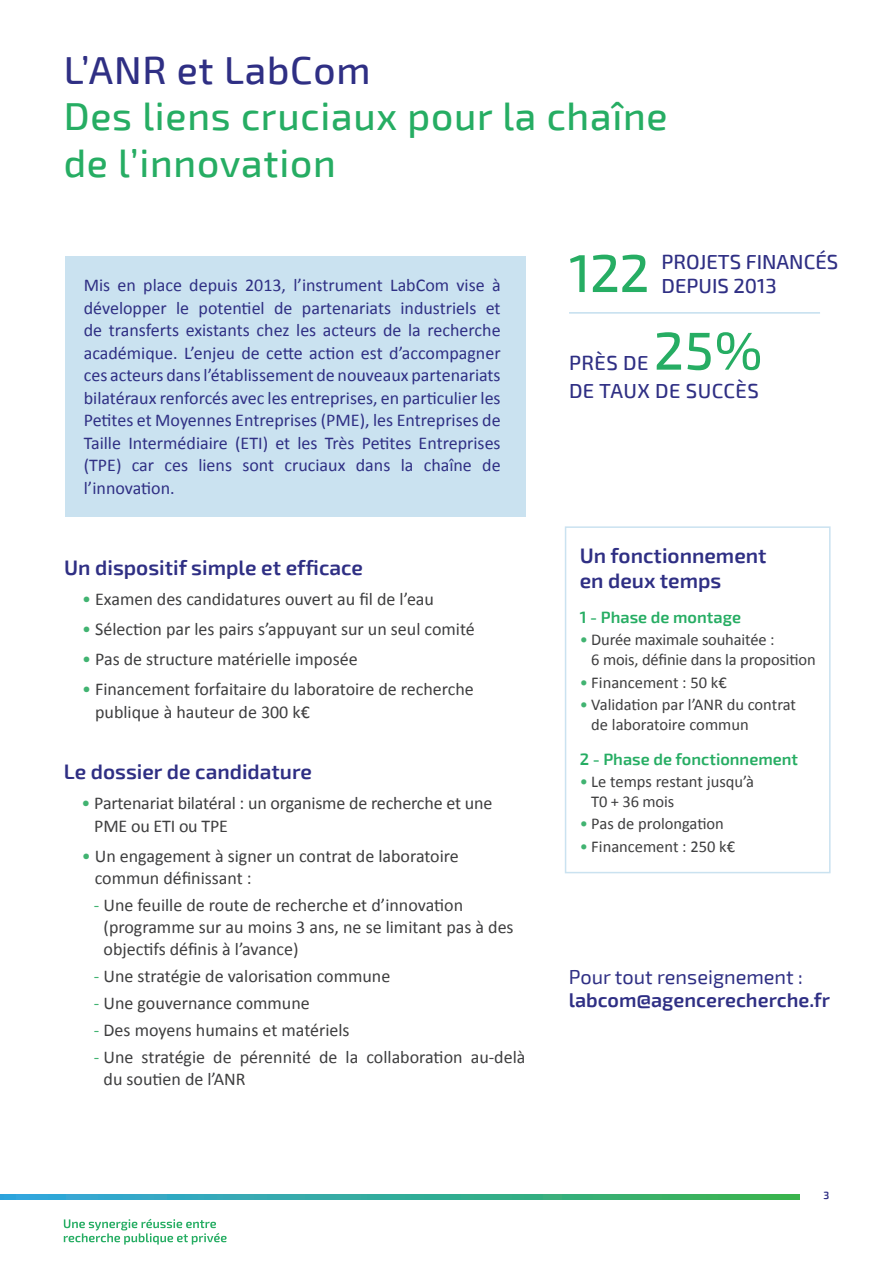
<style>
.page{position:relative;width:893px;height:1263px;background:#fff}
.page>*{position:absolute;margin:0;border:0;box-sizing:border-box;transform-origin:0 0}
.t1{font:500 53.25px "Exo 2";color:#26ad63}
.t2{font:500 39px/46.8px "Exo 2";letter-spacing:.02em;color:#26ad63}
.t3{font:500 39px "Exo 2";letter-spacing:.02em;color:#2f2f84}
.t4{font:600 21px "Exo 2";color:#2f2f84}
.t5{font:500 20.4px "Exo 2";color:#2f2f84}
.t6{font:500 20.4px "Exo 2";letter-spacing:.02em;color:#2f2f84}
.t7{font:600 19.95px "Exo 2";color:#2f2f84}
.t8{font:19.95px "Exo 2";color:#2f2f84}
.t9{font:18px/22.5px "Calibri";color:#3e3e3f}
.t10{font:18px/22.5px "Calibri";color:#2f2f84;text-align:justify}
.t11{font:16.5px/19.8px "Calibri";letter-spacing:-.01em;color:#3e3e3f}
.t12{font:600 16.5px "Exo 2";color:#26ad63}
.t13{font:600 10.5px "Exo 2";color:#2f2f84}
.s1{color:#41b371}
</style>
<div class="page">
<svg style="left:0;top:1195px;width:799px;height:4px;background:#35ac97"></svg>
<svg style="left:64px;top:1219px;width:163px;height:25px"></svg>
<div style="left:65px;top:256px;width:460px;height:261px;background:#cae2f0"></div>
<div style="left:565px;top:526px;width:266px;height:347px;border:2px solid #cae2f0"></div>
<hr style="left:569px;top:312px;width:251px;height:2px;background:#cae2f0">
<p class="t3" style="left:64px;top:47px;width:308px">L’ANR et LabCom</p>
<p class="t2" style="left:64px;top:94px;width:605px">Des liens cruciaux pour la chaîne de l’innovation</p>
<p class="t10" style="left:84px;top:274px;width:418px">Mis en place depuis 2013, l’instrument LabCom vise à développer le potentiel de partenariats industriels et de transferts existants chez les acteurs de la recherche académique. L’enjeu de cette action est d’accompagner ces acteurs dans l’établissement de nouveaux partenariats bilatéraux renforcés avec les entreprises, en particulier les Petites et Moyennes Entreprises (PME), les Entreprises de Taille Intermédiaire (ETI) et les Très Petites Entreprises (TPE) car ces liens sont cruciaux dans la chaîne de l’innovation.</p>
<p class="t4" style="left:64px;top:555px;width:300px">Un dispositif simple et efficace</p>
<p class="t9" style="left:82px;top:588px;width:353px"><span class="s1">•</span> Examen des candidatures ouvert au fil de l’eau</p>
<p class="t9" style="left:82px;top:618px;width:394px"><span class="s1">•</span> Sélection par les pairs s’appuyant sur un seul comité</p>
<p class="t9" style="left:82px;top:648px;width:277px"><span class="s1">•</span> Pas de structure matérielle imposée</p>
<p class="t9" style="left:95px;top:678px;width:380px;text-indent:-13px"><span class="s1">•</span> Financement forfaitaire du laboratoire de recherche publique à hauteur de 300 k€</p>
<p class="t4" style="left:64px;top:759px;width:250px">Le dossier de candidature</p>
<p class="t9" style="left:94px;top:792px;width:399px;text-indent:-13px"><span class="s1">•</span> Partenariat bilatéral : un organisme de recherche et une<br>PME ou ETI ou TPE</p>
<p class="t9" style="left:95px;top:844px;width:366px;text-indent:-13px"><span class="s1">•</span> Un engagement à signer un contrat de laboratoire commun définissant :</p>
<p class="t9" style="left:104px;top:894px;width:412px;line-height:22px;text-indent:-10px"><span class="s1">-</span> Une feuille de route de recherche et d’innovation (programme sur au moins 3 ans, ne se limitant pas à des objectifs définis à l’avance)</p>
<p class="t9" style="left:94px;top:965px;width:298px"><span class="s1">-</span> Une stratégie de valorisation commune</p>
<p class="t9" style="left:94px;top:992px;width:217px"><span class="s1">-</span> Une gouvernance commune</p>
<p class="t9" style="left:94px;top:1019px;width:257px"><span class="s1">-</span> Des moyens humains et matériels</p>
<p class="t9" style="left:104px;top:1046px;width:423px;line-height:21.6px;text-indent:-10px"><span class="s1">-</span> Une stratégie de pérennité de la collaboration au-delà du soutien de l’ANR</p>
<p class="t1" style="left:569px;top:242px;width:82px">122</p>
<p class="t5" style="left:661px;top:250px;width:178px">PROJETS FINANCÉS</p>
<p class="t5" style="left:661px;top:274px;width:117px">DEPUIS 2013</p>
<p class="t5" style="left:569px;top:350px;width:81px">PRÈS DE</p>
<p class="t1" style="left:654px;top:320px;width:110px">25%</p>
<p class="t6" style="left:569px;top:379px;width:191px">DE TAUX DE SUCCÈS</p>
<p class="t4" style="left:580px;top:543px;width:188px">Un fonctionnement</p>
<p class="t4" style="left:580px;top:569px;width:143px">en deux temps</p>
<p class="t12" style="left:580px;top:607px;width:163px">1 - Phase de montage</p>
<p class="t11" style="left:591px;top:630px;width:226px;text-indent:-12px"><span class="s1">•</span> Durée maximale souhaitée :<br>6 mois, définie dans la proposition</p>
<p class="t11" style="left:580px;top:672px;width:149px"><span class="s1">•</span> Financement : 50 k€</p>
<p class="t11" style="left:591px;top:695px;width:206px;text-indent:-12px"><span class="s1">•</span> Validation par l’ANR du contrat de laboratoire commun</p>
<p class="t12" style="left:580px;top:749px;width:220px">2 - Phase de fonctionnement</p>
<p class="t11" style="left:591px;top:772px;width:164px;text-indent:-12px"><span class="s1">•</span> Le temps restant jusqu’à<br>T0 + 36 mois</p>
<p class="t11" style="left:580px;top:814px;width:146px"><span class="s1">•</span> Pas de prolongation</p>
<p class="t11" style="left:580px;top:836px;width:157px"><span class="s1">•</span> Financement : 250 k€</p>
<p class="t8" style="left:569px;top:965px;width:236px">Pour tout renseignement :</p>
<p class="t7" style="left:569px;top:989px;width:263px">labcom@agencerecherche.fr</p>
<p class="t13" style="left:824px;top:1189px;width:7px">3</p>
</div>
